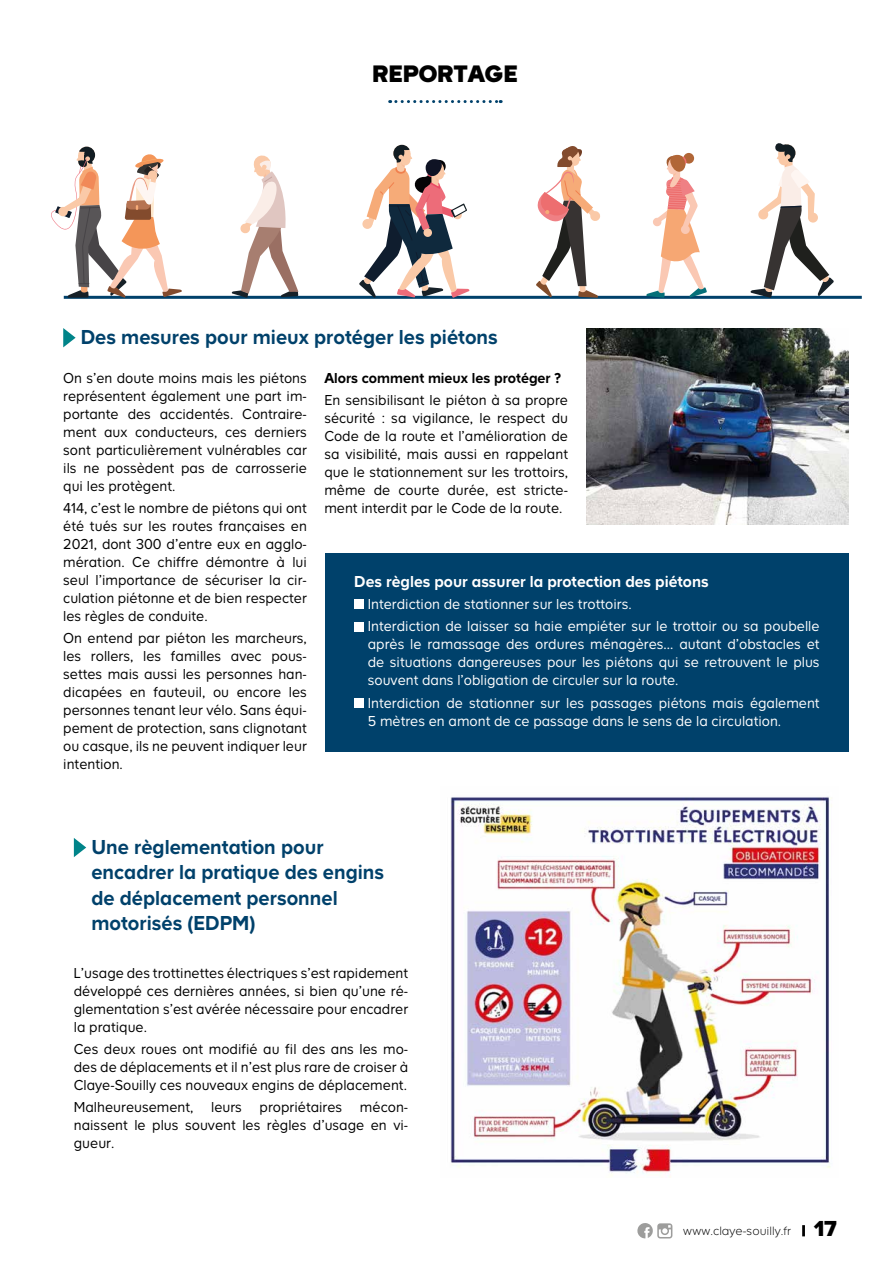
<style>
.page{position:relative;width:893px;height:1263px;background:#fff}
.page>*{position:absolute;margin:0;border:0;box-sizing:border-box;transform-origin:0 0}
.t1{font:900 24.9px "Casto";color:#000}
.t2{font:700 21px/25.2px "Casto";color:#00416b;scale:.94 1}
.t3{font:700 16.5px "Casto";color:#fff;scale:.94 1}
.t4{font:15px/18px "Casto";color:#000;text-align:justify;scale:.94 1}
.t5{font:15px/18px "Casto";color:#fff;scale:.94 1}
.t6{font:700 15px "Casto";color:#000;scale:.94 1}
.t7{font:300 12.6px "Casto";color:#000}
.s1{font-weight:900;font-size:22.35px}
</style>
<div class="page">
<svg style="left:802px;top:1225px;width:3px;height:11px"></svg>
<svg style="left:637px;top:1223px;width:35px;height:15px"></svg>
<hr style="left:64px;top:296px;width:798px;height:3px;background:#00416b">
<div style="left:325px;top:553px;width:524px;height:199px;background:#00416b"></div>
<svg style="left:390px;top:100px;width:111px;height:3px"></svg>
<svg style="left:63px;top:328px;width:13px;height:19px"></svg>
<svg style="left:74px;top:838px;width:12px;height:19px"></svg>
<img style="left:450px;top:796px;width:382px;height:381px">
<div style="left:354px;top:599px;width:10px;height:10px;background:#fff"></div>
<div style="left:354px;top:622px;width:10px;height:9px;background:#fff"></div>
<div style="left:354px;top:698px;width:10px;height:10px;background:#fff"></div>
<svg style="left:750px;top:143px;width:84px;height:155px"></svg>
<div style="left:683px;top:153px;width:11px;height:11px;background:#b16637;border-radius:50%"></div>
<svg style="left:646px;top:155px;width:61px;height:143px"></svg>
<svg style="left:359px;top:145px;width:111px;height:153px"></svg>
<svg style="left:232px;top:155px;width:66px;height:143px"></svg>
<svg style="left:528px;top:146px;width:73px;height:152px"></svg>
<svg style="left:51px;top:147px;width:131px;height:151px"></svg>
<img style="left:587px;top:328px;width:262px;height:197px">
<h1 class="t1" style="left:372px;top:60px;width:147px">REPORTAGE</h1>
<h2 class="t2" style="left:81px;top:324px;width:445px">Des mesures pour mieux protéger les piétons</h2>
<p class="t4" style="left:63px;top:368px;width:261px">On s’en doute moins mais les piétons représentent également une part im&shy;portante des accidentés. Contraire&shy;ment aux conducteurs, ces derniers sont particulièrement vulnérables car ils ne possèdent pas de carrosserie qui les protègent.</p>
<p class="t4" style="left:63px;top:499px;width:261px">414, c’est le nombre de piétons qui ont été tués sur les routes françaises en 2021, dont 300 d’entre eux en agglo&shy;mération. Ce chiffre démontre à lui seul l’importance de sécuriser la cir&shy;culation piétonne et de bien respecter les règles de conduite.</p>
<p class="t4" style="left:63px;top:629px;width:261px">On entend par piéton les marcheurs, les rollers, les familles avec pous&shy;settes mais aussi les personnes han&shy;dicapées en fauteuil, ou encore les personnes tenant leur vélo. Sans équi&shy;pement de protection, sans clignotant ou casque, ils ne peuvent indiquer leur intention.</p>
<p class="t6" style="left:324px;top:369px;width:253px">Alors comment mieux les protéger ?</p>
<p class="t4" style="left:324px;top:391px;width:261px">En sensibilisant le piéton à sa propre sécurité : sa vigilance, le respect du Code de la route et l’amélioration de sa visibilité, mais aussi en rappelant que le stationnement sur les trottoirs, même de courte durée, est stricte&shy;ment interdit par le Code de la route.</p>
<p class="t3" style="left:354px;top:572px;width:378px">Des règles pour assurer la protection des piétons</p>
<p class="t5" style="left:368px;top:593px;width:482px;line-height:22.2px">Interdiction de stationner sur les trottoirs.<br>Interdiction de laisser sa haie empiéter sur le trottoir ou sa poubelle</p>
<p class="t5" style="left:368px;top:635px;width:482px;text-align:justify">après le ramassage des ordures ménagères… autant d’obstacles et de situations dangereuses pour les piétons qui se retrouvent le plus souvent dans l’obligation de circuler sur la route.</p>
<p class="t5" style="left:368px;top:693px;width:482px">Interdiction de stationner sur les passages piétons mais également<br>5 mètres en amont de ce passage dans le sens de la circulation.</p>
<h2 class="t2" style="left:91px;top:834px;width:313px">Une règlementation pour encadrer la pratique des engins de déplacement personnel motorisés (EDPM)</h2>
<p class="t4" style="left:74px;top:963px;width:357px">L’usage des trottinettes électriques s’est rapidement développé ces dernières années, si bien qu’une ré&shy;glementation s’est avérée nécessaire pour encadrer la pratique.</p>
<p class="t4" style="left:74px;top:1040px;width:357px">Ces deux roues ont modifié au fil des ans les mo&shy;des de déplacements et il n’est plus rare de croiser à Claye-Souilly ces nouveaux engins de déplacement.</p>
<p class="t4" style="left:74px;top:1098px;width:357px">Malheureusement, leurs propriétaires mécon&shy;naissent le plus souvent les règles d’usage en vi&shy;gueur.</p>
<p class="t7" style="left:683px;top:1224px;width:155px">www.claye-souilly.fr <span class="s1">17</span></p>
</div>
